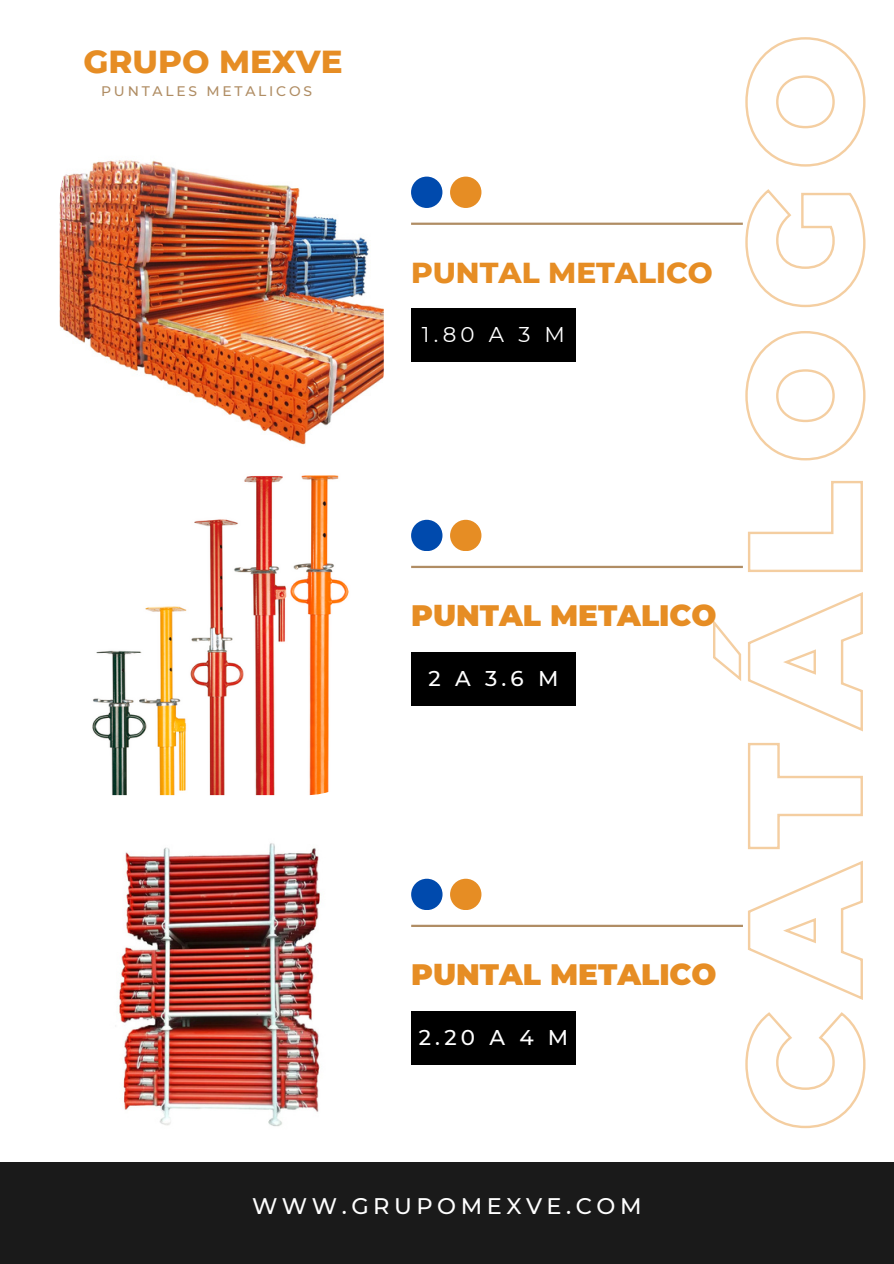
<style>
.page{position:relative;width:894px;height:1264px;background:#fff}
.page>*{position:absolute;margin:0;border:0;box-sizing:border-box;transform-origin:0 0}
.t1{font:800 32.55px "Montserrat";color:#e68d24}
.t2{font:900 29.55px "Montserrat";color:#e68d24}
.t3{font:800 29.55px "Montserrat";color:#e68d24}
.t4{font:500 22.5px "Montserrat";letter-spacing:.2em;color:#fff}
.t5{font:500 21.3px "Montserrat";letter-spacing:.67em;color:#fff}
.t6{font:21.3px "Montserrat";color:#fff}
.t7{font:500 13.8px "Montserrat";letter-spacing:.2em;color:#b08d64}
</style>
<div class="page">
<div style="left:0;top:1162px;width:893px;height:101px;background:#1a1a1a"></div>
<img style="left:60px;top:160px;width:323px;height:285px">
<img style="left:92px;top:475px;width:257px;height:320px">
<img style="left:119px;top:843px;width:201px;height:284px">
<hr style="left:411px;top:223px;width:331px;height:2px;background:#b08d64">
<div style="left:411px;top:177px;width:31px;height:31px;background:#004aad;border-radius:50%"></div>
<div style="left:450px;top:177px;width:31px;height:31px;background:#e68d24;border-radius:50%"></div>
<div style="left:411px;top:309px;width:164px;height:53px;background:#000"></div>
<hr style="left:411px;top:566px;width:331px;height:2px;background:#b08d64">
<div style="left:411px;top:520px;width:31px;height:31px;background:#004aad;border-radius:50%"></div>
<div style="left:450px;top:520px;width:31px;height:31px;background:#e68d24;border-radius:50%"></div>
<div style="left:411px;top:652px;width:165px;height:53px;background:#000"></div>
<hr style="left:411px;top:924px;width:331px;height:3px;background:#b08d64">
<div style="left:411px;top:878px;width:31px;height:32px;background:#004aad;border-radius:50%"></div>
<div style="left:450px;top:878px;width:31px;height:32px;background:#e68d24;border-radius:50%"></div>
<div style="left:411px;top:1010px;width:165px;height:54px;background:#000"></div>
<svg style="left:710px;top:37px;width:156px;height:1092px"></svg>
<h4 class="t1" style="left:83px;top:41px;width:260px">GRUPO MEXVE</h4>
<h2 class="t7" style="left:101px;top:82px;width:212px">PUNTALES METALICOS</h2>
<p class="t3" style="left:411px;top:254px;width:303px">PUNTAL METALICO</p>
<p class="t6" style="left:422px;top:322px;width:144px">1.80 A 3 M</p>
<h2 class="t2" style="left:411px;top:597px;width:307px">PUNTAL METALICO</h2>
<p class="t5" style="left:428px;top:665px;width:131px">2A3.6M</p>
<h3 class="t2" style="left:411px;top:956px;width:307px">PUNTAL METALICO</h3>
<h1 class="t5" style="left:418px;top:1023px;width:151px">2.20 A 4 M</h1>
<p class="t4" style="left:252px;top:1192px;width:391px">WWW.GRUPOMEXVE.COM</p>
</div>
